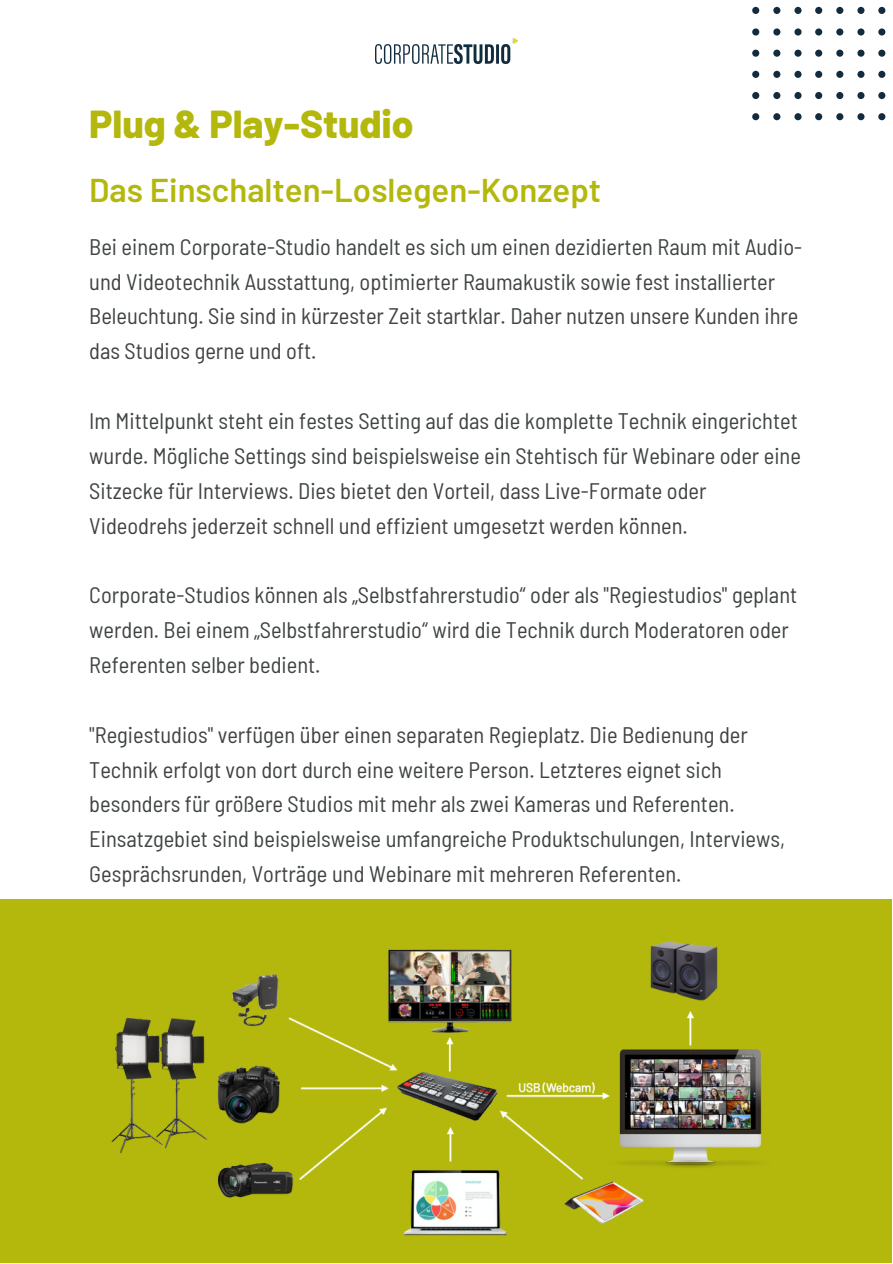
<style>
.page{position:relative;width:893px;height:1264px;background:#fff}
.page>*{position:absolute;margin:0;border:0;box-sizing:border-box;transform-origin:0 0}
.t1{font:800 39px "Barlow";color:#b4b80d}
.t2{font:600 33px "Barlow";color:#b4b80d}
.t3{font:semi-condensed 22.5px/34.8px "Barlow";color:#3f4440}
</style>
<div class="page">
<div style="left:0;top:899px;width:891px;height:363px;background:#b4b80d"></div>
<svg style="left:752px;top:6px;width:134px;height:114px"></svg>
<img style="left:375px;top:39px;width:143px;height:24px">
<img style="left:111px;top:941px;width:651px;height:295px">
<h1 class="t1" style="left:89px;top:99px;width:326px">Plug &amp; Play-Studio</h1>
<h2 class="t2" style="left:89px;top:169px;width:513px">Das Einschalten-Loslegen-Konzept</h2>
<p class="t3" style="left:89px;top:228px;width:714px">Bei einem Corporate-Studio handelt es sich um einen dezidierten Raum mit Audio&shy;und Videotechnik Ausstattung, optimierter Raumakustik sowie fest installierter Beleuchtung. Sie sind in kürzester Zeit startklar. Daher nutzen unsere Kunden ihre das Studios gerne und oft.</p>
<p class="t3" style="left:89px;top:402px;width:713px">Im Mittelpunkt steht ein festes Setting auf das die komplette Technik eingerichtet wurde. Mögliche Settings sind beispielsweise ein Stehtisch für Webinare oder eine Sitzecke für Interviews. Dies bietet den Vorteil, dass Live-Formate oder Videodrehs jederzeit schnell und effizient umgesetzt werden können.</p>
<p class="t3" style="left:89px;top:577px;width:709px">Corporate-Studios können als „Selbstfahrerstudio“ oder als "Regiestudios" geplant werden. Bei einem „Selbstfahrerstudio“ wird die Technik durch Moderatoren oder<br>Referenten selber bedient.</p>
<p class="t3" style="left:89px;top:716px;width:697px">"Regiestudios" verfügen über einen separaten Regieplatz. Die Bedienung der Technik erfolgt von dort durch eine weitere Person. Letzteres eignet sich besonders für größere Studios mit mehr als zwei Kameras und Referenten.<br>Einsatzgebiet sind beispielsweise umfangreiche Produktschulungen, Interviews, Gesprächsrunden, Vorträge und Webinare mit mehreren Referenten.</p>
</div>
